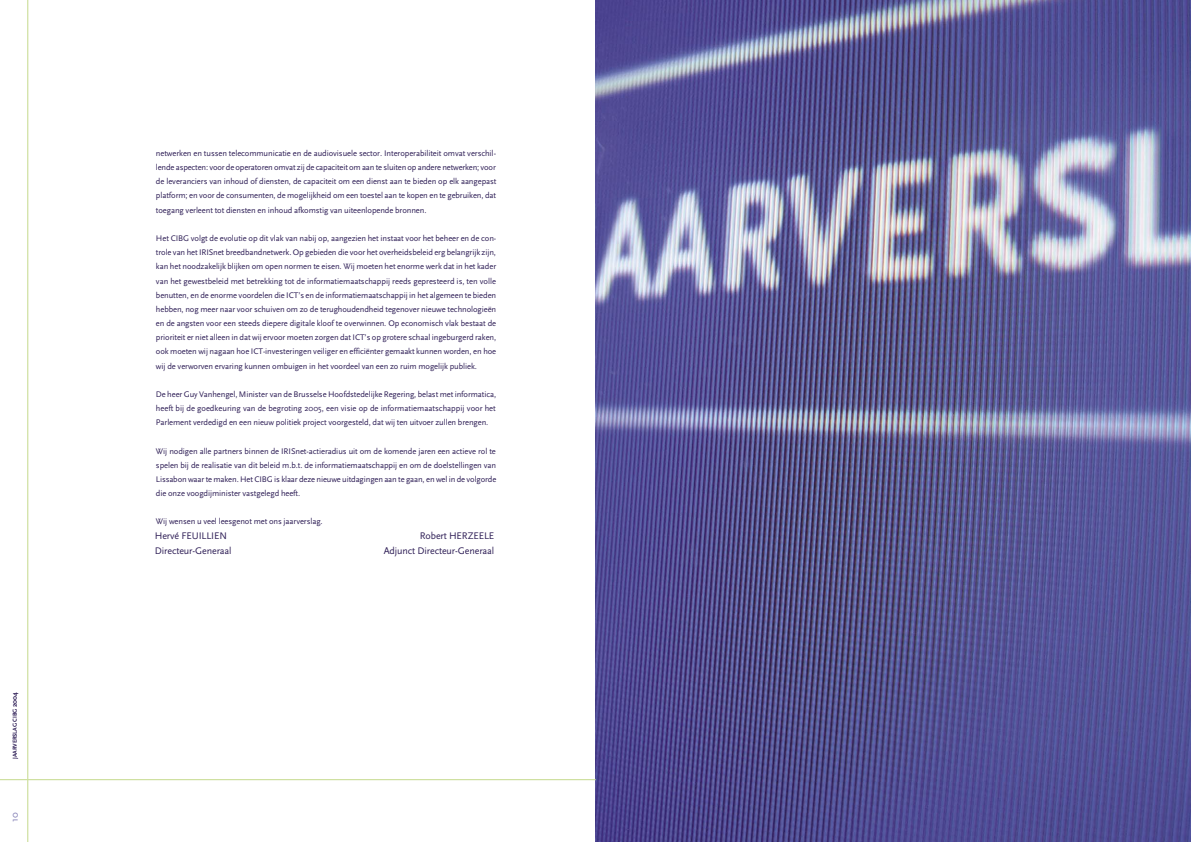
<style>
.page{position:relative;width:1191px;height:842px;background:#fff}
.page>*{position:absolute;margin:0;border:0;box-sizing:border-box;transform-origin:0 0}
.t1{font:10px "Scala Sans";letter-spacing:-.01em;color:#2e1e56}
.t2{font:10px "Scala Sans";color:#7e7ab2}
.body{font:8.5px/14.2px "Scala Sans";letter-spacing:-.01em;color:#2e1e56;text-align:justify}
.t3{font:700 6px "Scala Sans";letter-spacing:-.01em;color:#2e1e56}
.s1{font-size:7px}
</style>
<div class="page">
<img style="left:595px;top:0;width:596px;height:842px">
<hr style="left:27px;top:0;width:1px;height:842px;background:#cee09f">
<hr style="left:0;top:779px;width:595px;height:1px;background:#cee09f">
<p class="t3" style="left:12px;top:759px;width:68px;rotate:-90deg">JAARVERSLAG CIBG <span class="s1">2004</span></p>
<p class="t2" style="left:9px;top:822px;width:11px;rotate:-90deg">10</p>
<p class="body" style="left:156px;top:146px;width:342px">netwerken en tussen telecommunicatie en de audiovisuele sector. Interoperabiliteit omvat verschil&shy;lende aspecten: voor de operatoren omvat zij de capaciteit om aan te sluiten op andere netwerken; voor de leveranciers van inhoud of diensten, de capaciteit om een dienst aan te bieden op elk aangepast platform; en voor de consumenten, de mogelijkheid om een toestel aan te kopen en te gebruiken, dat toegang verleent tot diensten en inhoud afkomstig van uiteenlopende bronnen.</p>
<p class="body" style="left:156px;top:231px;width:342px">Het CIBG volgt de evolutie op dit vlak van nabij op, aangezien het instaat voor het beheer en de con&shy;trole van het IRISnet breedbandnetwerk. Op gebieden die voor het overheidsbeleid erg belangrijk zijn, kan het noodzakelijk blijken om open normen te eisen. Wij moeten het enorme werk dat in het kader van het gewestbeleid met betrekking tot de informatiemaatschappij reeds gepresteerd is, ten volle benutten, en de enorme voordelen die ICT’s en de informatiemaatschappij in het algemeen te bieden hebben, nog meer naar voor schuiven om zo de terughoudendheid tegenover nieuwe technologieën en de angsten voor een steeds diepere digitale kloof te overwinnen. Op economisch vlak bestaat de prioriteit er niet alleen in dat wij ervoor moeten zorgen dat ICT’s op grotere schaal ingeburgerd raken, ook moeten wij nagaan hoe ICT-investeringen veiliger en efficiënter gemaakt kunnen worden, en hoe wij de verworven ervaring kunnen ombuigen in het voordeel van een zo ruim mogelijk publiek.</p>
<p class="body" style="left:156px;top:387px;width:342px">De heer Guy Vanhengel, Minister van de Brusselse Hoofdstedelijke Regering, belast met informatica, heeft bij de goedkeuring van de begroting 2005, een visie op de informatiemaatschappij voor het Parlement verdedigd en een nieuw politiek project voorgesteld, dat wij ten uitvoer zullen brengen.</p>
<p class="body" style="left:156px;top:444px;width:342px">Wij nodigen alle partners binnen de IRISnet-actieradius uit om de komende jaren een actieve rol te spelen bij de realisatie van dit beleid m.b.t. de informatiemaatschappij en om de doelstellingen van Lissabon waar te maken. Het CIBG is klaar deze nieuwe uitdagingen aan te gaan, en wel in de volgorde die onze voogdijminister vastgelegd heeft.</p>
<p class="body" style="left:156px;top:515px;width:168px">Wij wensen u veel leesgenot met ons jaarverslag.</p>
<p class="t1" style="left:155px;top:531px;width:74px">Hervé FEUILLIEN</p>
<p class="t1" style="left:420px;top:531px;width:76px">Robert HERZEELE</p>
<p class="t1" style="left:155px;top:545px;width:78px">Directeur-Generaal</p>
<p class="t1" style="left:384px;top:545px;width:112px">Adjunct Directeur-Generaal</p>
</div>
